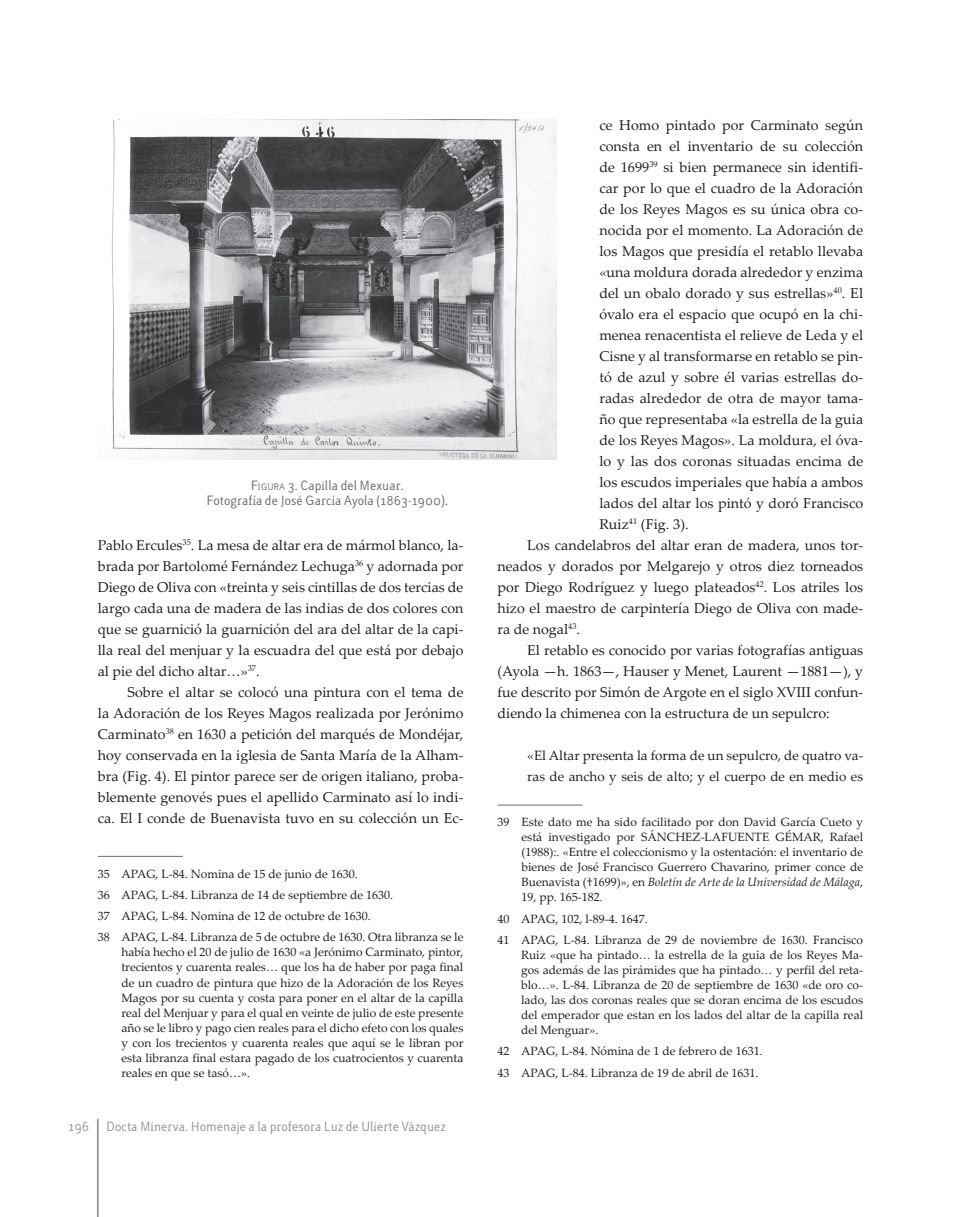
<style>
.page{position:relative;width:961px;height:1217px;background:#fff}
.page>*{position:absolute;margin:0;border:0;box-sizing:border-box;transform-origin:0 0}
.t1{font:14.25px/21px "Palatino Linotype";letter-spacing:.005em;color:#231f20;text-align:justify}
.t2{font:13.5px/21px "Palatino Linotype";color:#231f20}
.t3{font:12px/15px "Palatino Linotype";color:#231f20;text-align:justify}
.t4{font:12px/15.8px "Lacuna";color:#6c6d70;text-align:center}
.t5{font:12px "Lacuna";color:#939598}
.s1{font-size:8.4px}
.s2{font-style:italic}
</style>
<div class="page">
<hr style="left:97px;top:1118px;width:2px;height:98px;background:#939598">
<hr style="left:497px;top:804px;width:86px;height:1px;background:#6c6d70">
<hr style="left:98px;top:855px;width:85px;height:1px;background:#6c6d70">
<img style="left:112px;top:119px;width:445px;height:340px">
<p class="t4" style="left:207px;top:477px;width:243px">F<span class="s1">igura</span> 3. Capilla del Mexuar.<br>Fotografía de José García Ayola (1863-1900).</p>
<p class="t1" style="left:98px;top:533px;width:367px">Pablo Ercules<sup>35</sup>. La mesa de altar era de mármol blanco, la&shy;brada por Bartolomé Fernández Lechuga<sup>36</sup> y adornada por Diego de Oliva con «treinta y seis cintillas de dos tercias de largo cada una de madera de las indias de dos colores con que se guarnició la guarnición del ara del altar de la capi&shy;lla real del menjuar y la escuadra del que está por debajo al pie del dicho altar…»<sup>37</sup>.</p>
<p class="t1" style="left:98px;top:680px;width:367px;text-indent:30px">Sobre el altar se colocó una pintura con el tema de la Adoración de los Reyes Magos realizada por Jerónimo Carminato<sup>38</sup> en 1630 a petición del marqués de Mondéjar, hoy conservada en la iglesia de Santa María de la Alham&shy;bra (Fig. 4). El pintor parece ser de origen italiano, proba&shy;blemente genovés pues el apellido Carminato así lo indi&shy;ca. El I conde de Buenavista tuvo en su colección un Ec-</p>
<p class="t3" style="left:98px;top:862px;width:367px;line-height:21.3px;text-align:left">35 APAG, L-84. Nomina de 15 de junio de 1630.<br>36 APAG, L-84. Libranza de 14 de septiembre de 1630.<br>37 APAG, L-84. Nomina de 12 de octubre de 1630.<br>38 APAG, L-84. Libranza de 5 de octubre de 1630. Otra libranza se le</p>
<p class="t3" style="left:121px;top:944px;width:344px">había hecho el 20 de julio de 1630 «a Jerónimo Carminato, pintor, trecientos y cuarenta reales… que los ha de haber por paga final de un cuadro de pintura que hizo de la Adoración de los Reyes Magos por su cuenta y costa para poner en el altar de la capilla real del Menjuar y para el qual en veinte de julio de este presente año se le libro y pago cien reales para el dicho efeto con los quales y con los trecientos y cuarenta reales que aquí se le libran por esta libranza final estara pagado de los cuatrocientos y cuarenta reales en que se tasó…».</p>
<p class="t5" style="left:69px;top:1118px;width:22px">196</p>
<p class="t5" style="left:106px;top:1118px;width:341px">Docta Minerva. Homenaje a la profesora Luz de Ulierte Vázquez</p>
<p class="t1" style="left:599px;top:114px;width:265px">ce Homo pintado por Carminato según</p>
<p class="t1" style="left:599px;top:135px;width:265px">consta en el inventario de su colección</p>
<p class="t1" style="left:599px;top:156px;width:265px">de 1699<sup>39</sup> si bien permanece sin identifi-</p>
<p class="t1" style="left:599px;top:177px;width:265px">car por lo que el cuadro de la Adoración</p>
<p class="t1" style="left:599px;top:198px;width:265px">de los Reyes Magos es su única obra co-</p>
<p class="t1" style="left:599px;top:219px;width:265px">nocida por el momento. La Adoración de</p>
<p class="t1" style="left:599px;top:240px;width:265px">los Magos que presidía el retablo llevaba</p>
<p class="t1" style="left:599px;top:261px;width:265px">«una moldura dorada alrededor y enzima</p>
<p class="t1" style="left:599px;top:282px;width:265px">del un obalo dorado y sus estrellas»<sup>40</sup>. El</p>
<p class="t1" style="left:599px;top:303px;width:265px">óvalo era el espacio que ocupó en la chi-</p>
<p class="t1" style="left:599px;top:324px;width:265px">menea renacentista el relieve de Leda y el</p>
<p class="t1" style="left:599px;top:345px;width:265px">Cisne y al transformarse en retablo se pin-</p>
<p class="t1" style="left:599px;top:366px;width:265px">tó de azul y sobre él varias estrellas do-</p>
<p class="t1" style="left:599px;top:387px;width:265px">radas alrededor de otra de mayor tama-</p>
<p class="t1" style="left:599px;top:408px;width:265px">ño que representaba «la estrella de la guia</p>
<p class="t1" style="left:599px;top:429px;width:265px">de los Reyes Magos». La moldura, el óva-</p>
<p class="t1" style="left:599px;top:450px;width:265px">lo y las dos coronas situadas encima de</p>
<p class="t1" style="left:599px;top:471px;width:265px">los escudos imperiales que había a ambos</p>
<p class="t1" style="left:599px;top:492px;width:265px">lados del altar los pintó y doró Francisco</p>
<p class="t1" style="left:599px;top:513px;width:91px">Ruiz<sup>41</sup> (Fig. 3).</p>
<p class="t1" style="left:527px;top:534px;width:337px">Los candelabros del altar eran de madera, unos tor-</p>
<p class="t1" style="left:497px;top:555px;width:367px">neados y dorados por Melgarejo y otros diez torneados</p>
<p class="t1" style="left:497px;top:576px;width:367px">por Diego Rodríguez y luego plateados<sup>42</sup>. Los atriles los</p>
<p class="t1" style="left:497px;top:597px;width:367px">hizo el maestro de carpintería Diego de Oliva con made-</p>
<p class="t1" style="left:497px;top:618px;width:84px">ra de nogal<sup>43</sup>.</p>
<p class="t1" style="left:527px;top:639px;width:337px">El retablo es conocido por varias fotografías antiguas</p>
<p class="t1" style="left:497px;top:660px;width:367px">(Ayola —h. 1863—, Hauser y Menet, Laurent —1881—), y</p>
<p class="t1" style="left:497px;top:681px;width:367px">fue descrito por Simón de Argote en el siglo XVIII confun-</p>
<p class="t1" style="left:497px;top:702px;width:334px">diendo la chimenea con la estructura de un sepulcro:</p>
<p class="t2" style="left:527px;top:744px;width:337px">«El Altar presenta la forma de un sepulcro, de quatro va&shy;ras de ancho y seis de alto; y el cuerpo de en medio es</p>
<p class="t3" style="left:521px;top:814px;width:343px;text-indent:-24px">39 Este dato me ha sido facilitado por don David García Cueto y está investigado por SÁNCHEZ-LAFUENTE GÉMAR, Rafael (1988):. «Entre el coleccionismo y la ostentación: el inventario de bienes de José Francisco Guerrero Chavarino, primer conce de Buenavista (†1699)», en <span class="s2">Boletín de Arte de la Universidad de Málaga</span>, 19, pp. 165-182.</p>
<p class="t3" style="left:497px;top:907px;width:152px;line-height:21.3px">40 APAG, 102, l-89-4. 1647.<br>41</p>
<p class="t3" style="left:521px;top:931px;width:344px">APAG, L-84. Libranza de 29 de noviembre de 1630. Francisco Ruiz «que ha pintado… la estrella de la guia de los Reyes Ma&shy;gos además de las pirámides que ha pintado… y perfil del reta&shy;blo…». L-84. Libranza de 20 de septiembre de 1630 «de oro co&shy;lado, las dos coronas reales que se doran encima de los escudos del emperador que estan en los lados del altar de la capilla real del Menguar».</p>
<p class="t3" style="left:497px;top:1039px;width:267px;line-height:21.3px">42 APAG, L-84. Nómina de 1 de febrero de 1631.<br>43 APAG, L-84. Libranza de 19 de abril de 1631.</p>
</div>
